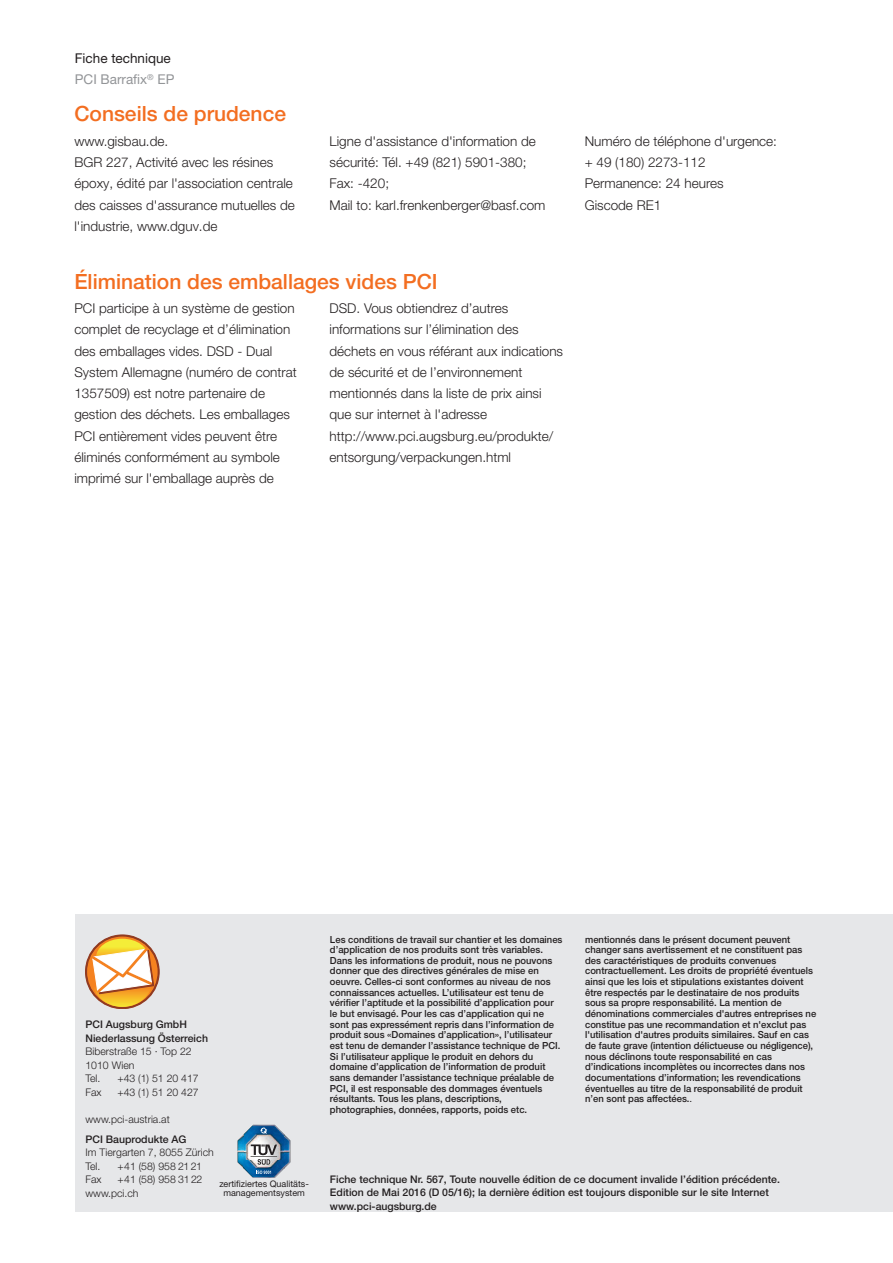
<style>
.page{position:relative;width:893px;height:1263px;background:#fff}
.page>*{position:absolute;margin:0;border:0;box-sizing:border-box;transform-origin:0 0}
.t1{font:500 21px "Helvetica Neue LT Pro";color:#f36e21}
.t2{font:300 13.5px/21.3px "Helvetica Neue LT Pro";color:#231f20}
.t3{font:13.5px/21.3px "Helvetica Neue LT Pro";color:#231f20}
.t4{font:500 10.5px/13.5px "Helvetica Neue LT Pro";color:#231f20}
.t5{font:300 10.5px/13.5px "Helvetica Neue LT Pro";color:#231f20}
.t6{font:500 9.75px/10.6px "Helvetica Neue LT Pro";color:#231f20}
.t7{font:9px/9px "Helvetica Neue LT Pro";color:#231f20;text-align:center}
.s1{color:#939598}
.s2{font-weight:400}
</style>
<div class="page">
<div style="left:75px;top:914px;width:818px;height:298px;background:#e6e7e9"></div>
<svg style="left:85px;top:935px;width:74px;height:74px"></svg>
<img style="left:243px;top:1125px;width:42px;height:53px">
<img style="left:237px;top:1135px;width:6px;height:33px">
<img style="left:284px;top:1134px;width:6px;height:34px">
<svg style="left:260px;top:1127px;width:7px;height:6px"></svg>
<svg style="left:250px;top:1144px;width:27px;height:30px"></svg>
<h2 class="t3" style="left:75px;top:49px;width:101px">Fiche technique<br><span class="s1">PCI Barrafix</span><sup>®</sup> <span class="s1">EP</span></h2>
<h1 class="t1" style="left:74px;top:106px;width:213px">Conseils de prudence</h1>
<h2 class="t2" style="left:74px;top:132px;width:222px">www.gisbau.de.<br>BGR 227, Activité avec les résines époxy, édité par l'association centrale des caisses d'assurance mutuelles de l'industrie, www.dguv.de</h2>
<h2 class="t2" style="left:330px;top:132px;width:217px">Ligne d'assistance d'information de sécurité: Tél. +49 (821) 5901-380;<br>Fax: -420;<br>Mail to: karl.frenkenberger@basf.com</h2>
<h2 class="t2" style="left:585px;top:132px;width:194px">Numéro de téléphone d'urgence: + 49 (180) 2273-112<br>Permanence: 24 heures<br>Giscode RE1</h2>
<h1 class="t1" style="left:74px;top:274px;width:365px">Élimination des emballages vides PCI</h1>
<p class="t2" style="left:74px;top:299px;width:224px">PCI participe à un système de gestion complet de recyclage et d’élimination des emballages vides. DSD - Dual System Allemagne (numéro de contrat 1357509) est notre partenaire de gestion des déchets. Les emballages PCI entièrement vides peuvent être éliminés conformément au symbole imprimé sur l'emballage auprès de</p>
<p class="t2" style="left:330px;top:299px;width:235px">DSD. Vous obtiendrez d’autres informations sur l’élimination des déchets en vous référant aux indications de sécurité et de l’environnement mentionnés dans la liste de prix ainsi que sur internet à l'adresse http://www.pci.augsburg.eu/produkte/ entsorgung/verpackungen.html</p>
<p class="t4" style="left:85px;top:1018px;width:124px">PCI Augsburg GmbH<br>Niederlassung Österreich</p>
<p class="t5" style="left:85px;top:1045px;width:108px">Biberstraße 15 · Top 22<br>1010 Wien<br>Tel.</p>
<p class="t5" style="left:117px;top:1072px;width:83px">+43 (1) 51 20 417</p>
<p class="t5" style="left:85px;top:1086px;width:18px">Fax</p>
<p class="t5" style="left:117px;top:1086px;width:83px">+43 (1) 51 20 427</p>
<p class="t5" style="left:85px;top:1113px;width:86px">www.pci-austria.at</p>
<p class="t4" style="left:85px;top:1133px;width:103px">PCI Bauprodukte AG</p>
<p class="t5" style="left:85px;top:1146px;width:130px">Im Tiergarten 7, 8055 Zürich<br>Tel.</p>
<p class="t5" style="left:117px;top:1160px;width:86px">+41 (58) 958 21 21</p>
<p class="t5" style="left:85px;top:1173px;width:118px;text-indent:32px">+41 (58) 958 31 22 www.pci.ch</p>
<p class="t5" style="left:85px;top:1173px;width:18px">Fax</p>
<p class="t7" style="left:219px;top:1180px;width:91px">zertifiziertes Qualitäts&shy;managementsystem</p>
<p class="t6" style="left:330px;top:935px;width:234px">Les conditions de travail sur chantier et les domaines d’application de nos produits sont très variables.<br>Dans les informations de produit, nous ne pouvons donner que des directives générales de mise en oeuvre. Celles-ci sont conformes au niveau de nos connaissances actuelles. L’utilisateur est tenu de vérifier l’aptitude et la possibilité d’application pour le but envisagé. Pour les cas d’application qui ne sont pas expressément repris dans l’information de produit sous «Domaines d’application», l’utilisateur est tenu de demander l’assistance technique de PCI.<br>Si l’utilisateur applique le produit en dehors du domaine d’application de l’information de produit sans demander l’assistance technique préalable de PCI, il est responsable des dommages éventuels résultants. Tous les plans, descriptions, photographies, données, rapports, poids etc.</p>
<p class="t6" style="left:585px;top:935px;width:233px">mentionnés dans le présent document peuvent changer sans avertissement et ne constituent pas des caractéristiques de produits convenues contractuellement. Les droits de propriété éventuels ainsi que les lois et stipulations existantes doivent être respectés par le destinataire de nos produits sous sa propre responsabilité. La mention de dénominations commerciales d'autres entreprises ne constitue pas une recommandation et n'exclut pas l'utilisation d'autres produits similaires. Sauf en cas de faute grave (intention délictueuse ou négligence), nous déclinons toute responsabilité en cas d’indications incomplètes ou incorrectes dans nos documentations d’information; les revendications éventuelles au titre de la responsabilité de produit n’en sont pas affectées.<span class="s2">.</span></p>
<p class="t4" style="left:330px;top:1173px;width:451px">Fiche technique Nr. 567, Toute nouvelle édition de ce document invalide l’édition précédente.<br>Edition de Mai 2016 (D 05/16); la dernière édition est toujours disponible sur le site Internet www.pci-augsburg.de</p>
</div>
